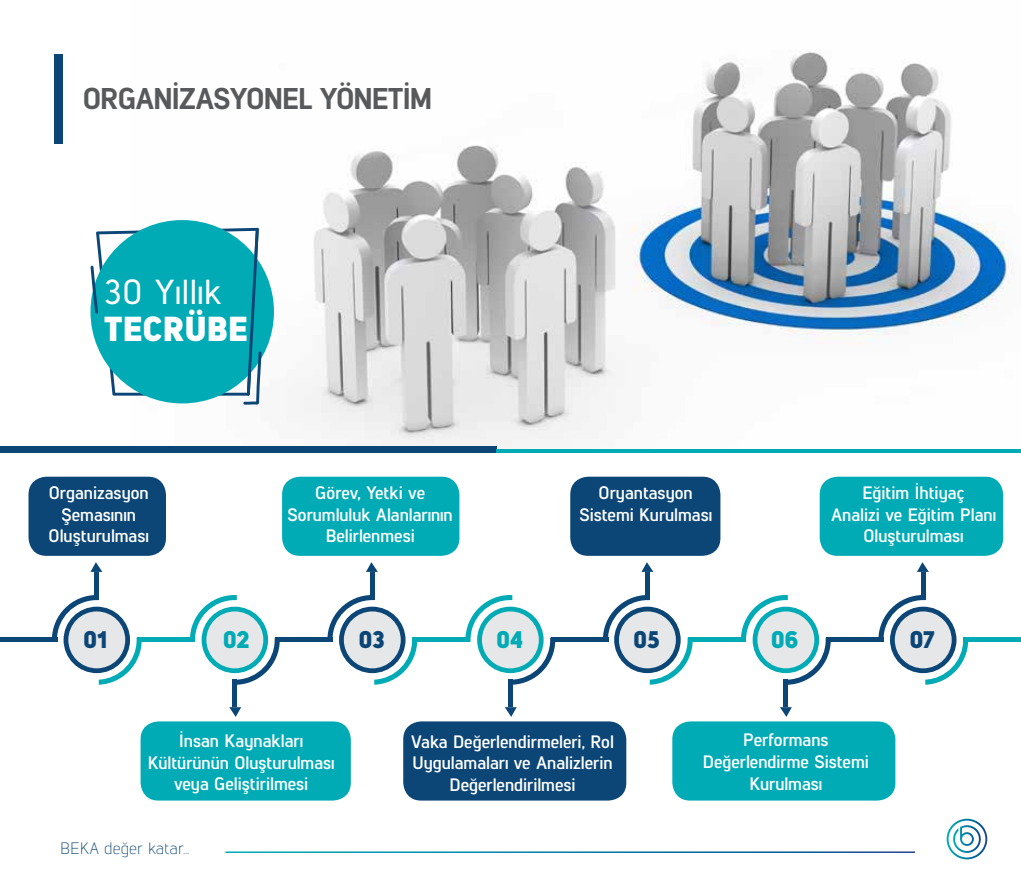
<style>
.page{position:relative;width:1021px;height:893px;background:#fff}
.page>*{position:absolute;margin:0;border:0;box-sizing:border-box;transform-origin:0 0}
.t1{font:500 34.65px "Lintel";letter-spacing:.02em;color:#fff}
.t2{font:900 34.65px "Lintel";letter-spacing:.02em;color:#fff}
.t3{font:800 30px "Lintel";letter-spacing:-.03em;color:#58595b}
.t4{font:900 24px "Lintel";letter-spacing:-.005em;color:#0b4677}
.t5{font:900 24px "Lintel";color:#00abb6}
.t6{font:700 18px/21.6px "Lintel";color:#fff;text-align:center}
.t7{font:300 16.5px "Lintel";color:#0b4677}
</style>
<div class="page">
<svg style="left:946px;top:819px;width:41px;height:40px"></svg>
<div style="left:28px;top:477px;width:138px;height:79px;background:#0b4677;border-radius:18px"></div>
<div style="left:282px;top:477px;width:177px;height:79px;background:#00abb6;border-radius:18px"></div>
<div style="left:140px;top:721px;width:211px;height:80px;background:#00abb6;border-radius:18px"></div>
<div style="left:403px;top:721px;width:223px;height:80px;background:#0b4677;border-radius:18px"></div>
<div style="left:672px;top:721px;width:223px;height:80px;background:#00abb6;border-radius:18px"></div>
<div style="left:570px;top:477px;width:150px;height:79px;background:#0b4677;border-radius:18px"></div>
<div style="left:819px;top:477px;width:184px;height:79px;background:#00abb6;border-radius:18px"></div>
<img style="left:145px;top:52px;width:875px;height:398px">
<div style="left:54px;top:54px;width:9px;height:89px;background:#0b4677"></div>
<hr style="left:0;top:638px;width:57px;height:4px;background:#0b4677">
<hr style="left:95px;top:572px;width:4px;height:27px;background:#0b4677">
<hr style="left:137px;top:638px;width:57px;height:4px;background:#00abb6">
<svg style="left:52px;top:595px;width:90px;height:90px"></svg>
<svg style="left:190px;top:595px;width:90px;height:90px"></svg>
<svg style="left:90px;top:562px;width:12px;height:10px"></svg>
<hr style="left:275px;top:638px;width:57px;height:4px;background:#0b4677">
<hr style="left:370px;top:572px;width:4px;height:27px;background:#0b4677">
<svg style="left:366px;top:562px;width:12px;height:10px"></svg>
<hr style="left:233px;top:680px;width:4px;height:27px;background:#0b4677">
<svg style="left:229px;top:707px;width:12px;height:10px"></svg>
<hr style="left:413px;top:638px;width:57px;height:4px;background:#00abb6">
<svg style="left:327px;top:595px;width:90px;height:90px"></svg>
<svg style="left:465px;top:595px;width:90px;height:90px"></svg>
<hr style="left:551px;top:638px;width:57px;height:4px;background:#0b4677">
<hr style="left:645px;top:572px;width:4px;height:27px;background:#0b4677">
<svg style="left:641px;top:562px;width:12px;height:10px"></svg>
<hr style="left:508px;top:680px;width:4px;height:27px;background:#0b4677">
<hr style="left:688px;top:638px;width:57px;height:4px;background:#00abb6">
<svg style="left:603px;top:595px;width:89px;height:90px"></svg>
<hr style="left:963px;top:638px;width:57px;height:4px;background:#00abb6">
<svg style="left:741px;top:595px;width:89px;height:90px"></svg>
<svg style="left:878px;top:595px;width:90px;height:90px"></svg>
<hr style="left:826px;top:638px;width:57px;height:4px;background:#0b4677">
<hr style="left:921px;top:572px;width:4px;height:27px;background:#0b4677">
<svg style="left:917px;top:562px;width:11px;height:10px"></svg>
<hr style="left:783px;top:680px;width:4px;height:27px;background:#0b4677">
<svg style="left:504px;top:707px;width:12px;height:10px"></svg>
<svg style="left:780px;top:707px;width:11px;height:10px"></svg>
<div style="left:0;top:446px;width:496px;height:7px;background:#0b4677"></div>
<hr style="left:496px;top:450px;width:524px;height:3px;background:#00abb6">
<div style="left:90px;top:220px;width:184px;height:183px;background:#00abb6;border-radius:50%"></div>
<svg style="left:90px;top:228px;width:171px;height:177px"></svg>
<h2 class="t3" style="left:83px;top:77px;width:131px">ORGAN İZASYONEL</h2>
<h2 class="t3" style="left:319px;top:77px;width:34px">YÖNET</h2>
<h2 class="t3" style="left:403px;top:77px;width:27px">İM</h2>
<h1 class="t1" style="left:104px;top:268px;width:119px">30 Yıllık</h1>
<h1 class="t2" style="left:104px;top:304px;width:145px">TECRÜBE</h1>
<p class="t6" style="left:49px;top:481px;width:102px">Organizasyon<br>Şemasının<br>Oluşturulması</p>
<p class="t6" style="left:288px;top:481px;width:167px">Görev, Yetki ve<br>Sorumluluk Alanlarının<br>Belirlenmesi</p>
<p class="t6" style="left:579px;top:481px;width:134px">Oryantasyon<br>Sistemi Kurulması</p>
<p class="t6" style="left:831px;top:481px;width:166px">Eğitim İhtiyaç<br>Analizi ve Eğitim Planı<br>Oluşturulması</p>
<h3 class="t4" style="left:84px;top:622px;width:25px">01</h3>
<h3 class="t5" style="left:223px;top:622px;width:28px">02</h3>
<h3 class="t4" style="left:359px;top:622px;width:27px">03</h3>
<h3 class="t5" style="left:496px;top:622px;width:28px">04</h3>
<h3 class="t4" style="left:633px;top:622px;width:28px">05</h3>
<h3 class="t5" style="left:771px;top:622px;width:29px">06</h3>
<h3 class="t4" style="left:909px;top:622px;width:27px">07</h3>
<p class="t6" style="left:148px;top:729px;width:188px">İnsan Kaynakları<br>Kültürünün Oluşturulması veya Geliştirilmesi</p>
<p class="t7" style="left:60px;top:837px;width:130px">BEKA değer katar...</p>
<p class="t6" style="left:411px;top:730px;width:204px">Vaka Değerlendirmeleri, Rol<br>Uygulamaları ve Analizlerin<br>Değerlendirilmesi</p>
<p class="t6" style="left:702px;top:728px;width:167px">Performans<br>Değerlendirme Sistemi<br>Kurulması</p>
</div>
